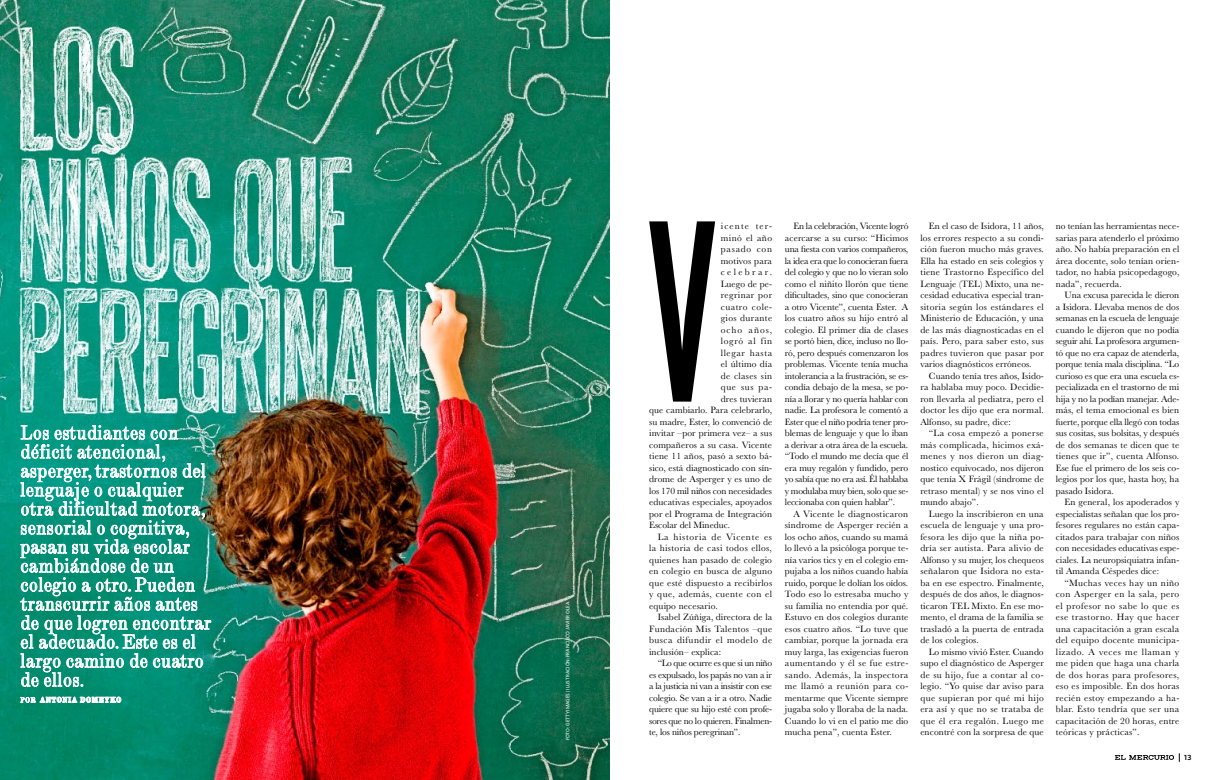
<style>
.page{position:relative;width:1219px;height:780px;background:#fff}
.page>*{position:absolute;margin:0;border:0;box-sizing:border-box;transform-origin:0 0}
.t1{font:condensed 21px/19px "Modern MT Std";letter-spacing:.02em;color:#fff}
.t2{font:9.5px/11.5px "Baskerville MT Std";letter-spacing:.01em;color:#000;text-align:justify}
.t3{font:9.5px "Baskerville MT Std";letter-spacing:.035em;color:#000}
.t4{font:9.5px "Baskerville MT Std";letter-spacing:-.02em;color:#000}
.t5{font:9.5px "Baskerville MT Std";letter-spacing:-.01em;color:#000}
.t6{font:9.5px "Baskerville MT Std";letter-spacing:-.015em;color:#000}
.t7{font:9.5px "Baskerville MT Std";letter-spacing:.04em;color:#000}
.t8{font:9.5px "Baskerville MT Std";letter-spacing:.055em;color:#000}
.t9{font:9.5px "Baskerville MT Std";letter-spacing:.045em;color:#000}
.t10{font:9.5px "Baskerville MT Std";letter-spacing:.07em;color:#000}
.t11{font:9.5px "Baskerville MT Std";letter-spacing:-.025em;color:#000}
.t12{font:9.5px "Baskerville MT Std";letter-spacing:-.03em;color:#000}
.t13{font:9.5px "Baskerville MT Std";letter-spacing:.03em;color:#000}
.t14{font:9.5px "Baskerville MT Std";letter-spacing:.065em;color:#000}
.t15{font:9.5px "Baskerville MT Std";letter-spacing:.12em;color:#000}
.t16{font:9.5px "Baskerville MT Std";letter-spacing:.08em;color:#000}
.t17{font:9.5px "Baskerville MT Std";letter-spacing:.25em;color:#000}
.t18{font:9.5px "Baskerville MT Std";letter-spacing:.105em;color:#000}
.t19{font:700 7.5px "Modern MT Std";letter-spacing:.08em;color:#fff}
.t20{font:600 7.5px "Whitney";color:#000}
.t21{font:500 5px "Whitney";color:#fff}
.s1{font-weight:400;font-stretch:condensed}
</style>
<div class="page">
<svg style="left:1115px;top:753px;width:65px;height:8px"></svg>
<img style="left:0;top:0;width:609px;height:780px">
<svg style="left:20px;top:425px;width:191px;height:261px;background:#40aa98"></svg>
<svg style="left:20px;top:696px;width:101px;height:7px"></svg>
<svg style="left:649px;top:221px;width:66px;height:180px"></svg>
<p class="t1" style="left:20px;top:423px;width:192px">Los estudiantes con déficit atencional, asperger, trastornos del lenguaje o cualquier otra dificultad motora, sensorial o cognitiva, pasan su vida escolar cambiándose de un colegio a otro. Pueden transcurrir años antes de que logren encontrar el adecuado. Este es el largo camino de cuatro de ellos.</p>
<p class="t19" style="left:20px;top:695px;width:102px"><span class="s1">por</span> ANTONIA DOMEYKO</p>
<p class="t21" style="left:564px;top:740px;width:140px;rotate:-90deg">foto: gettyimages | ilustración: francisco javier olea</p>
<p class="t15" style="left:721px;top:220px;width:53px">icente ter-</p>
<p class="t9" style="left:721px;top:232px;width:53px">minó el año</p>
<p class="t16" style="left:721px;top:243px;width:53px">pasado con</p>
<p class="t2" style="left:721px;top:255px;width:53px">motivos para</p>
<p class="t17" style="left:721px;top:266px;width:53px">celebrar.</p>
<p class="t2" style="left:721px;top:278px;width:53px">Luego de pe-</p>
<p class="t7" style="left:721px;top:289px;width:53px">regrinar por</p>
<p class="t8" style="left:721px;top:301px;width:53px">cuatro cole-</p>
<p class="t3" style="left:721px;top:312px;width:53px">gios durante</p>
<p class="t18" style="left:721px;top:324px;width:53px">ocho años,</p>
<p class="t10" style="left:721px;top:335px;width:53px">logró al fin</p>
<p class="t14" style="left:721px;top:347px;width:53px">llegar hasta</p>
<p class="t2" style="left:721px;top:358px;width:53px">el último día</p>
<p class="t3" style="left:721px;top:370px;width:53px">de clases sin</p>
<p class="t2" style="left:721px;top:381px;width:53px">que sus pa-</p>
<p class="t2" style="left:721px;top:393px;width:53px">dres tuvieran</p>
<p class="t2" style="left:649px;top:404px;width:124px">que cambiarlo. Para celebrarlo,</p>
<p class="t2" style="left:649px;top:416px;width:124px">su madre, Ester, lo convenció de</p>
<p class="t2" style="left:649px;top:427px;width:125px">invitar –por primera vez– a sus</p>
<p class="t2" style="left:649px;top:439px;width:124px">compañeros a su casa. Vicente</p>
<p class="t2" style="left:649px;top:450px;width:124px">tiene 11 años, pasó a sexto bá-</p>
<p class="t2" style="left:649px;top:462px;width:124px">sico, está diagnosticado con sín-</p>
<p class="t2" style="left:649px;top:473px;width:124px">drome de Asperger y es uno de</p>
<p class="t5" style="left:649px;top:485px;width:124px">los 170 mil niños con necesidades</p>
<p class="t2" style="left:649px;top:496px;width:124px">educativas especiales, apoyados</p>
<p class="t2" style="left:649px;top:508px;width:124px">por el Programa de Integración</p>
<p class="t2" style="left:649px;top:519px;width:82px">Escolar del Mineduc.</p>
<p class="t10" style="left:658px;top:531px;width:116px">La historia de Vicente es</p>
<p class="t7" style="left:649px;top:542px;width:124px">la historia de casi todos ellos,</p>
<p class="t2" style="left:649px;top:554px;width:124px">quienes han pasado de colegio</p>
<p class="t13" style="left:649px;top:565px;width:124px">en colegio en busca de alguno</p>
<p class="t3" style="left:649px;top:577px;width:125px">que esté dispuesto a recibirlos</p>
<p class="t9" style="left:649px;top:588px;width:124px">y que, además, cuente con el</p>
<p class="t2" style="left:649px;top:600px;width:70px">equipo necesario.</p>
<p class="t2" style="left:658px;top:611px;width:116px">Isabel Zúñiga, directora de la</p>
<p class="t3" style="left:649px;top:623px;width:125px">Fundación Mis Talentos –que</p>
<p class="t8" style="left:649px;top:634px;width:124px">busca difundir el modelo de</p>
<p class="t2" style="left:649px;top:646px;width:73px">inclusión– explica:</p>
<p class="t12" style="left:658px;top:657px;width:116px">“Lo que ocurre es que si un niño</p>
<p class="t4" style="left:649px;top:669px;width:124px">es expulsado, los papás no van a ir</p>
<p class="t4" style="left:649px;top:680px;width:124px">a la justicia ni van a insistir con ese</p>
<p class="t5" style="left:649px;top:692px;width:124px">colegio. Se van a ir a otro. Nadie</p>
<p class="t6" style="left:649px;top:703px;width:124px">quiere que su hijo esté con profe-</p>
<p class="t11" style="left:649px;top:715px;width:124px">sores que no lo quieren. Finalmen-</p>
<p class="t6" style="left:649px;top:726px;width:93px">te, los niños peregrinan”.</p>
<p class="t2" style="left:785px;top:220px;width:125px;text-indent:9px">En la celebración, Vicente logró acercarse a su curso: “Hicimos una fiesta con varios compañeros, la idea era que lo conocieran fuera del colegio y que no lo vieran solo como el niñito llorón que tiene dificultades, sino que conocieran a otro Vicente”, cuenta Ester. A los cuatro años su hijo entró al colegio. El primer día de clases se portó bien, dice, incluso no llo&shy;ró, pero después comenzaron los problemas. Vicente tenía mucha intolerancia a la frustración, se es&shy;condía debajo de la mesa, se po&shy;nía a llorar y no quería hablar con nadie. La profesora le comentó a Ester que el niño podría tener pro&shy;blemas de lenguaje y que lo iban a derivar a otra área de la escuela. “Todo el mundo me decía que él era muy regalón y fundido, pero yo sabía que no era así. Él hablaba y modulaba muy bien, solo que se&shy;leccionaba con quien hablar”.</p>
<p class="t2" style="left:785px;top:508px;width:125px;text-indent:9px">A Vicente le diagnosticaron síndrome de Asperger recién a los ocho años, cuando su mamá lo llevó a la psicóloga porque te&shy;nía varios tics y en el colegio em&shy;pujaba a los niños cuando había ruido, porque le dolían los oídos.<br>Todo eso lo estresaba mucho y su familia no entendía por qué.<br>Estuvo en dos colegios durante esos cuatro años. “Lo tuve que cambiar, porque la jornada era muy larga, las exigencias fueron aumentando y él se fue estre&shy;sando. Además, la inspectora me llamó a reunión para co&shy;mentarme que Vicente siempre jugaba solo y lloraba de la nada.<br>Cuando lo vi en el patio me dio mucha pena”, cuenta Ester.</p>
<p class="t2" style="left:920px;top:220px;width:125px;text-indent:9px">En el caso de Isidora, 11 años, los errores respecto a su condi&shy;ción fueron mucho más graves.<br>Ella ha estado en seis colegios y tiene Trastorno Específico del Lenguaje (TEL) Mixto, una ne&shy;cesidad educativa especial tran&shy;sitoria según los estándares el Ministerio de Educación, y una de las más diagnosticadas en el país. Pero, para saber esto, sus padres tuvieron que pasar por varios diagnósticos erróneos.</p>
<p class="t2" style="left:920px;top:370px;width:125px;text-indent:9px">Cuando tenía tres años, Isido&shy;ra hablaba muy poco. Decidie&shy;ron llevarla al pediatra, pero el doctor les dijo que era normal.<br>Alfonso, su padre, dice:</p>
<p class="t2" style="left:920px;top:427px;width:125px;text-indent:9px">“La cosa empezó a ponerse más complicada, hicimos exá&shy;menes y nos dieron un diag&shy;nostico equivocado, nos dijeron que tenía X Frágil (síndrome de retraso mental) y se nos vino el mundo abajo”.</p>
<p class="t2" style="left:920px;top:508px;width:125px;text-indent:9px">Luego la inscribieron en una escuela de lenguaje y una pro&shy;fesora les dijo que la niña po&shy;dría ser autista. Para alivio de Alfonso y su mujer, los chequeos señalaron que Isidora no esta&shy;ba en ese espectro. Finalmente, después de dos años, le diagnos&shy;ticaron TEL Mixto. En ese mo&shy;mento, el drama de la familia se trasladó a la puerta de entrada de los colegios.</p>
<p class="t2" style="left:920px;top:646px;width:125px;text-indent:9px">Lo mismo vivió Ester. Cuando supo el diagnóstico de Asperger de su hijo, fue a contar al co&shy;legio. “Yo quise dar aviso para que supieran por qué mi hijo era así y que no se trataba de que él era regalón. Luego me encontré con la sorpresa de que</p>
<p class="t2" style="left:1056px;top:220px;width:125px">no tenían las herramientas nece&shy;sarias para atenderlo el próximo año. No había preparación en el área docente, solo tenían orien&shy;tador, no había psicopedagogo, nada”, recuerda.</p>
<p class="t2" style="left:1056px;top:289px;width:125px;text-indent:9px">Una excusa parecida le dieron a Isidora. Llevaba menos de dos semanas en la escuela de lenguaje cuando le dijeron que no podía seguir ahí. La profesora argumen&shy;tó que no era capaz de atenderla, porque tenía mala disciplina. “Lo curioso es que era una escuela es&shy;pecializada en el trastorno de mi hija y no la podían manejar. Ade&shy;más, el tema emocional es bien fuerte, porque ella llegó con todas sus cositas, sus bolsitas, y después de dos semanas te dicen que te tienes que ir”, cuenta Alfonso.<br>Ese fue el primero de los seis co&shy;legios por los que, hasta hoy, ha pasado Isidora.</p>
<p class="t2" style="left:1056px;top:496px;width:125px;text-indent:9px">En general, los apoderados y especialistas señalan que los pro&shy;fesores regulares no están capa&shy;citados para trabajar con niños con necesidades educativas espe&shy;ciales. La neuropsiquiatra infan&shy;til Amanda Céspedes dice:</p>
<p class="t2" style="left:1056px;top:577px;width:125px;text-indent:9px">“Muchas veces hay un niño con Asperger en la sala, pero el profesor no sabe lo que es ese trastorno. Hay que hacer una capacitación a gran escala del equipo docente municipa&shy;lizado. A veces me llaman y me piden que haga una charla de dos horas para profesores, eso es imposible. En dos horas recién estoy empezando a ha&shy;blar. Esto tendría que ser una capacitación de 20 horas, entre teóricas y prácticas”.</p>
<p class="t20" style="left:1184px;top:752px;width:9px">13</p>
</div>
